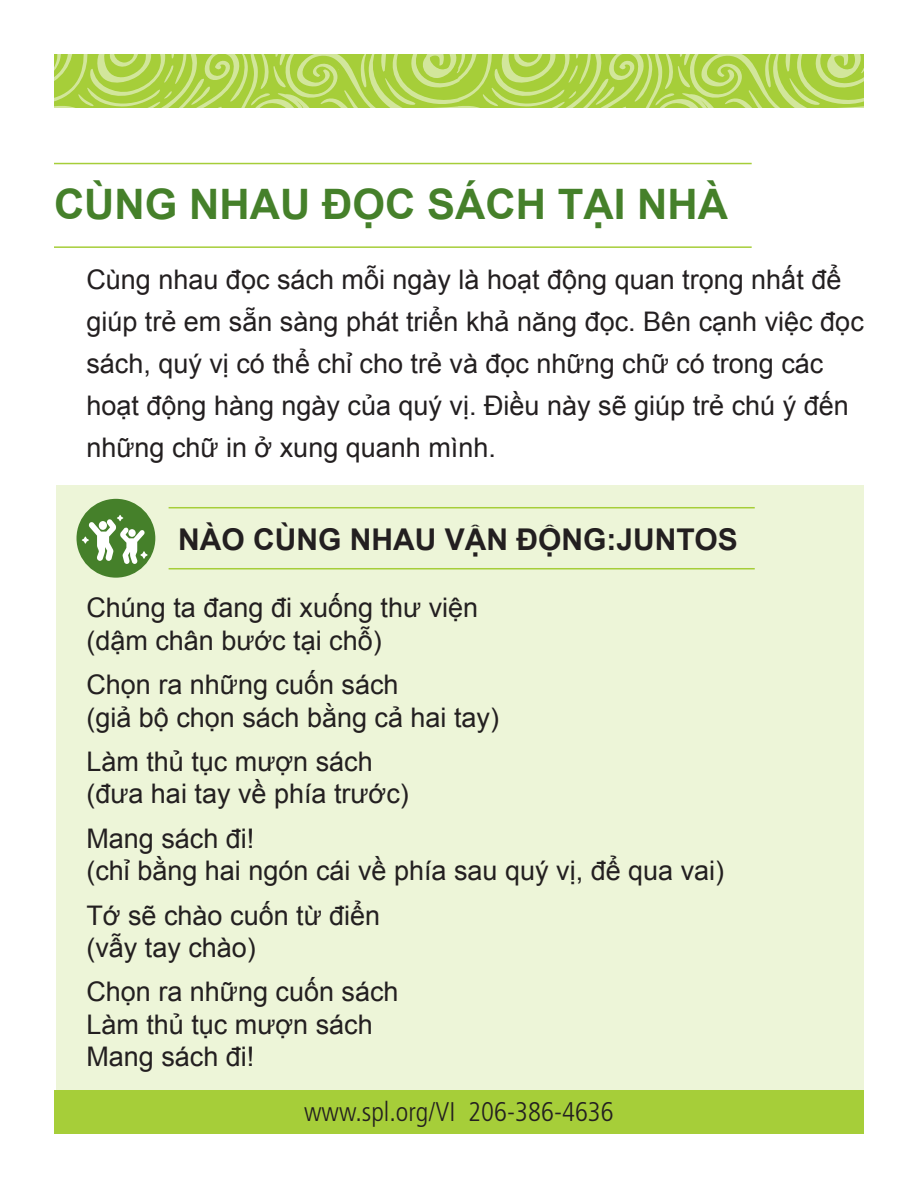
<style>
.page{position:relative;width:918px;height:1188px;background:#fff}
.page>*{position:absolute;margin:0;border:0;box-sizing:border-box;transform-origin:0 0}
.t1{font:700 42px "Arial";color:#45802a}
.t2{font:700 30px "Arial";color:#231f20}
.t3{font:27px/42px "Arial";color:#231f20}
.t4{font:300 condensed 27px "Frutiger";color:#231f20}
</style>
<div class="page">
<div style="left:57px;top:485px;width:807px;height:606px;background:#edf5d8"></div>
<hr style="left:54px;top:246px;width:698px;height:2px;background:#a6ce39">
<hr style="left:54px;top:163px;width:698px;height:1px;background:#a6ce39">
<svg style="left:54px;top:54px;width:810px;height:54px;background:#b3d558"></svg>
<div style="left:77px;top:499px;width:78px;height:79px;background:#45802a;border-radius:50%"></div>
<svg style="left:82px;top:515px;width:66px;height:49px"></svg>
<hr style="left:169px;top:568px;width:586px;height:1px;background:#a6ce39">
<hr style="left:169px;top:507px;width:586px;height:1px;background:#a6ce39">
<div style="left:54px;top:1091px;width:810px;height:43px;background:#a6ce39"></div>
<p class="t1" style="left:54px;top:176px;width:676px">CÙNG NHAU ĐỌC SÁCH TẠI NHÀ</p>
<p class="t3" style="left:86px;top:259px;width:779px">Cùng nhau đọc sách mỗi ngày là hoạt động quan trọng nhất để giúp trẻ em sẵn sàng phát triển khả năng đọc. Bên cạnh việc đọc sách, quý vị có thể chỉ cho trẻ và đọc những chữ có trong các hoạt động hàng ngày của quý vị. Điều này sẽ giúp trẻ chú ý đến những chữ in ở xung quanh mình.</p>
<p class="t2" style="left:178px;top:519px;width:561px">NÀO CÙNG NHAU VẬN ĐỘNG:JUNTOS</p>
<p class="t3" style="left:86px;top:587px;width:393px">Chúng ta đang đi xuống thư viện</p>
<p class="t3" style="left:86px;top:620px;width:297px">(dậm chân bước tại chỗ)</p>
<p class="t3" style="left:86px;top:664px;width:314px">Chọn ra những cuốn sách</p>
<p class="t3" style="left:86px;top:696px;width:414px">(giả bộ chọn sách bằng cả hai tay)</p>
<p class="t3" style="left:86px;top:741px;width:288px">Làm thủ tục mượn sách</p>
<p class="t3" style="left:86px;top:773px;width:324px">(đưa hai tay về phía trước)</p>
<p class="t3" style="left:86px;top:818px;width:170px">Mang sách đi!</p>
<p class="t3" style="left:86px;top:850px;width:639px">(chỉ bằng hai ngón cái về phía sau quý vị, để qua vai)</p>
<p class="t3" style="left:86px;top:894px;width:295px">Tớ sẽ chào cuốn từ điển</p>
<p class="t3" style="left:86px;top:927px;width:171px">(vẫy tay chào)</p>
<p class="t3" style="left:86px;top:971px;width:314px">Chọn ra những cuốn sách</p>
<p class="t3" style="left:86px;top:1004px;width:288px">Làm thủ tục mượn sách</p>
<p class="t3" style="left:86px;top:1036px;width:170px">Mang sách đi!</p>
<p class="t4" style="left:304px;top:1096px;width:311px">www.spl.org/VI 206-386-4636</p>
</div>
